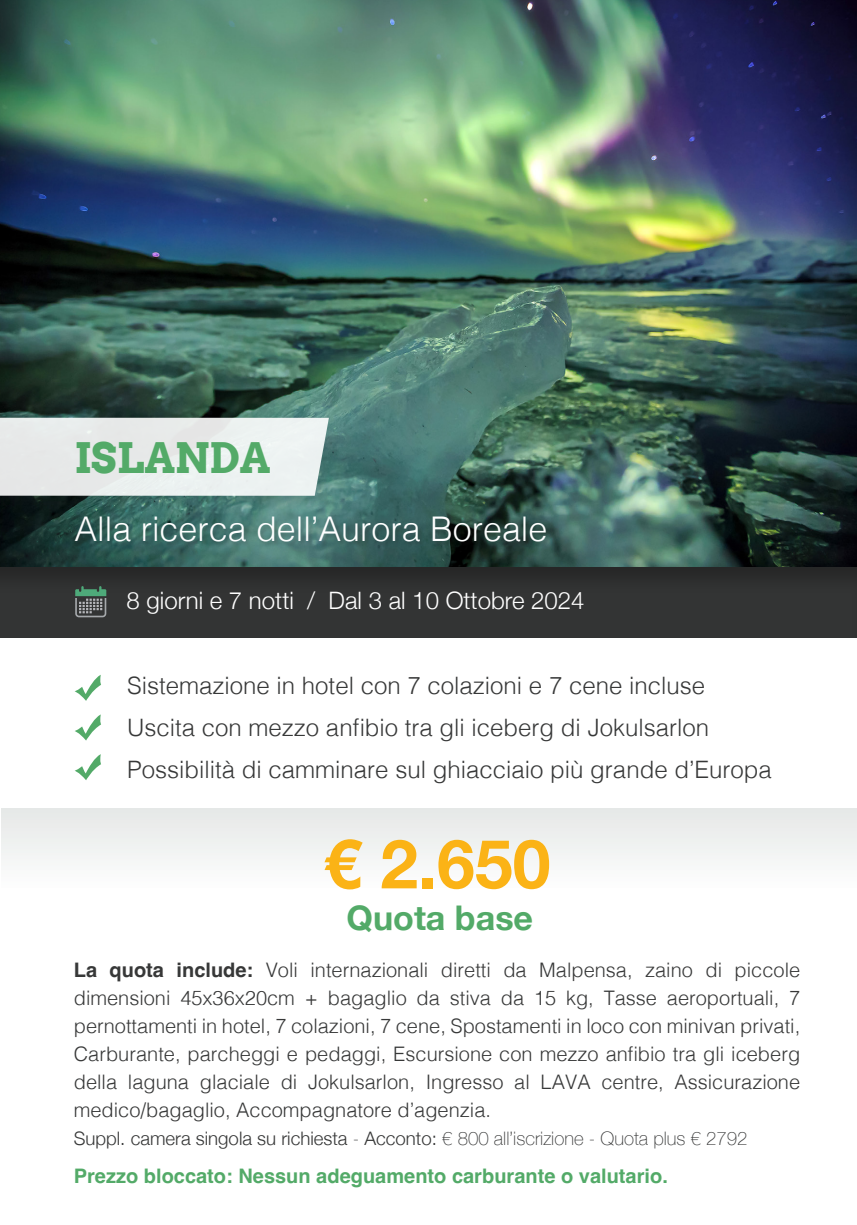
<style>
.page{position:relative;width:857px;height:1225px;background:#fff}
.page>*{position:absolute;margin:0;border:0;box-sizing:border-box;transform-origin:0 0}
.t1{font:700 68px "Helvetica Neue";color:#fbb316}
.t2{font:700 42px "Arvo";color:#53aa68}
.t3{font:300 34px "Helvetica";color:#fff}
.t4{font:700 34px "Helvetica Neue";color:#53aa68}
.t5{font:300 24px "Helvetica";color:#373838}
.t6{font:300 24px "Helvetica Neue";color:#fff}
.t7{font:300 20px/28px "Helvetica";color:#373838;text-align:justify}
.t8{font:700 20px "Helvetica";color:#53aa68}
.t9{font:300 18.6px "Helvetica Neue";color:#373838}
.s1{font-weight:700}
.s2{font-weight:100}
</style>
<div class="page">
<img style="left:0;top:0;width:856px;height:565px">
<div style="left:0;top:411px;width:345px;height:102px;background:#231f20;opacity:.15"></div>
<svg style="left:0;top:417px;width:329px;height:79px;background:#e3e8e7"></svg>
<div style="left:2px;top:808px;width:854px;height:417px;background:linear-gradient(to bottom,#f6f7f6,#fff)"></div>
<div style="left:74px;top:516px;width:477px;height:30px;background:#231f20;opacity:.25"></div>
<div style="left:0;top:565px;width:856px;height:74px;background:#231f20;opacity:.3"></div>
<svg style="left:74px;top:675px;width:27px;height:26px"></svg>
<svg style="left:75px;top:714px;width:26px;height:26px"></svg>
<svg style="left:74px;top:754px;width:27px;height:26px"></svg>
<svg style="left:75px;top:586px;width:31px;height:31px"></svg>
<p class="t2" style="left:74px;top:431px;width:197px">ISLANDA</p>
<p class="t3" style="left:74px;top:499px;width:474px">Alla ricerca dell’Aurora Boreale</p>
<p class="t6" style="left:126px;top:581px;width:459px">8 giorni e 7 notti / Dal 3 al 10 Ottobre 2024</p>
<p class="t5" style="left:127px;top:665px;width:579px">Sistemazione in hotel con 7 colazioni e 7 cene incluse</p>
<p class="t5" style="left:127px;top:707px;width:583px">Uscita con mezzo anfibio tra gli iceberg di Jokulsarlon</p>
<p class="t5" style="left:127px;top:749px;width:646px">Possibilità di camminare sul ghiacciaio più grande d’Europa</p>
<p class="t1" style="left:323px;top:810px;width:228px">€ 2.650</p>
<p class="t4" style="left:346px;top:891px;width:188px">Quota base</p>
<p class="t7" style="left:74px;top:955px;width:727px"><span class="s1">La quota include:</span> Voli internazionali diretti da Malpensa, zaino di piccole dimensioni 45x36x20cm + bagaglio da stiva da 15 kg, Tasse aeroportuali, 7 pernottamenti in hotel, 7 colazioni, 7 cene, Spostamenti in loco con minivan privati, Carburante, parcheggi e pedaggi, Escursione con mezzo anfibio tra gli iceberg della laguna glaciale di Jokulsarlon, Ingresso al LAVA centre, Assicurazione medico/bagaglio, Accompagnatore d’agenzia.</p>
<p class="t9" style="left:74px;top:1123px;width:675px">Suppl. camera singola su richiesta <span class="s2">-</span> Acconto: <span class="s2">€ 800 all’iscrizione - Quota plus € 2792</span></p>
<p class="t8" style="left:74px;top:1164px;width:595px">Prezzo bloccato: Nessun adeguamento carburante o valutario.</p>
</div>
